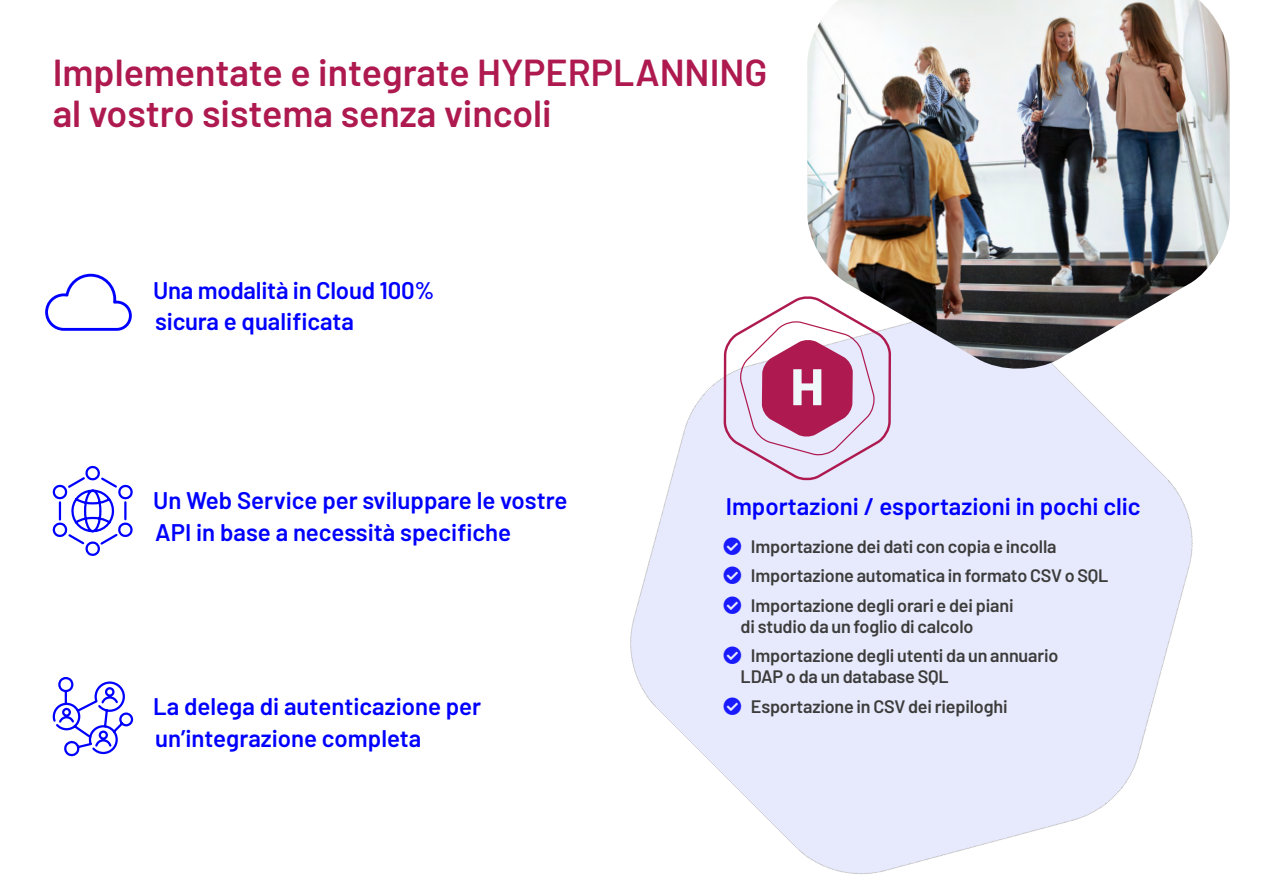
<style>
.page{position:relative;width:1263px;height:893px;background:#fff}
.page>*{position:absolute;margin:0;border:0;box-sizing:border-box;transform-origin:0 0}
.t1{font:600 37.5px/40.5px "Barlow";color:#ae1a4f}
.t2{font:600 24px/31.5px "Barlow";color:#00f}
.t3{font:600 18px/29.5px "Barlow";letter-spacing:-.01em;color:#3c3c3b}
</style>
<div class="page">
<img style="left:630px;top:372px;width:563px;height:497px">
<img style="left:892px;top:0;width:338px;height:372px">
<svg style="left:52px;top:465px;width:81px;height:91px"></svg>
<svg style="left:52px;top:677px;width:82px;height:80px"></svg>
<svg style="left:45px;top:273px;width:87px;height:58px"></svg>
<svg style="left:722px;top:0;width:170px;height:875px"></svg>
<svg style="left:739px;top:319px;width:136px;height:139px"></svg>
<svg style="left:724px;top:537px;width:17px;height:17px"></svg>
<svg style="left:724px;top:567px;width:17px;height:17px"></svg>
<svg style="left:724px;top:596px;width:17px;height:17px"></svg>
<svg style="left:724px;top:647px;width:17px;height:17px"></svg>
<svg style="left:724px;top:697px;width:17px;height:18px"></svg>
<h1 class="t1" style="left:53px;top:50px;width:716px">Implementate e integrate HYPERPLANNING al vostro sistema senza vincoli</h1>
<h2 class="t2" style="left:153px;top:272px;width:283px">Una modalità in Cloud 100% sicura e qualificata</h2>
<h2 class="t2" style="left:153px;top:483px;width:416px">Un Web Service per sviluppare le vostre<br>API in base a necessità specifiche</h2>
<h2 class="t2" style="left:726px;top:488px;width:416px">Importazioni / esportazioni in pochi clic</h2>
<p class="t3" style="left:751px;top:530px;width:359px">Importazione dei dati con copia e incolla<br>Importazione automatica in formato CSV o SQL<br>Importazione degli orari e dei piani</p>
<p class="t3" style="left:751px;top:610px;width:309px;text-indent:-10px">di studio da un foglio di calcolo<br>Importazione degli utenti da un annuario</p>
<p class="t3" style="left:751px;top:660px;width:258px;text-indent:-10px">LDAP o da un database SQL<br>Esportazione in CSV dei riepiloghi</p>
<h2 class="t2" style="left:153px;top:689px;width:330px">La delega di autenticazione per un’integrazione completa</h2>
</div>
